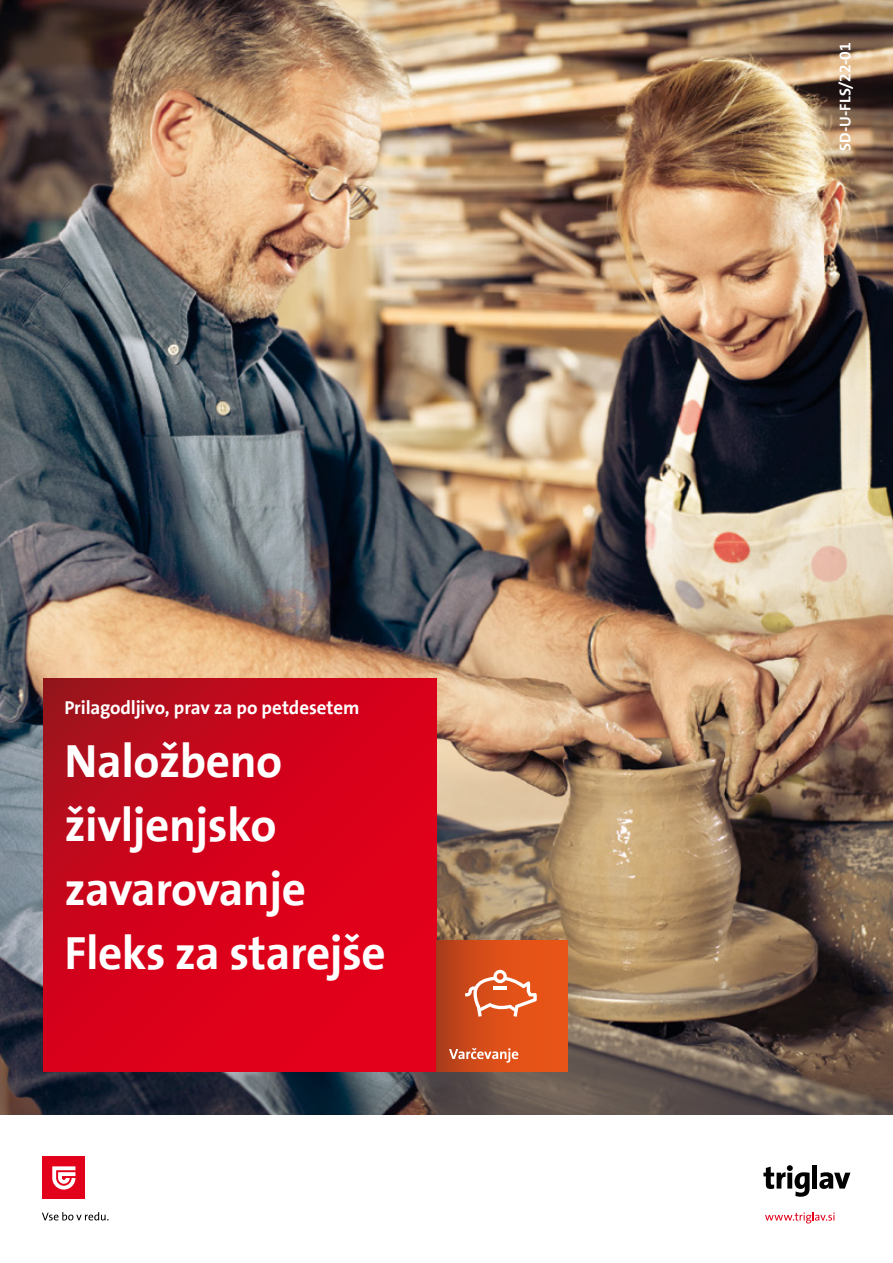
<style>
.page{position:relative;width:893px;height:1263px;background:#fff}
.page>*{position:absolute;margin:0;border:0;box-sizing:border-box;transform-origin:0 0}
.t1{font:700 47.25px/63.8px "Triglav The Sans";letter-spacing:-.01em;color:#fff}
.t2{font:700 18.9px "Triglav The Sans";letter-spacing:-.01em;color:#fff}
.t3{font:700 15.75px "Triglav The Sans";letter-spacing:-.01em;color:#fff}
</style>
<div class="page">
<img style="left:0;top:0;width:893px;height:1114px">
<svg style="left:765px;top:1212px;width:70px;height:11px"></svg>
<svg style="left:763px;top:1165px;width:47px;height:32px"></svg>
<div style="left:812px;top:1165px;width:5px;height:23px;background:#000"></div>
<svg style="left:819px;top:1172px;width:31px;height:17px"></svg>
<svg style="left:42px;top:1212px;width:67px;height:8px"></svg>
<div style="left:43px;top:1157px;width:42px;height:42px;background:#e2001a"></div>
<svg style="left:52px;top:1166px;width:23px;height:23px"></svg>
<svg style="left:43px;top:678px;width:394px;height:393px;background:#d2021a"></svg>
<svg style="left:437px;top:940px;width:130px;height:131px;background:#d54c18"></svg>
<svg style="left:449px;top:1048px;width:69px;height:15px"></svg>
<svg style="left:465px;top:970px;width:72px;height:47px"></svg>
<p class="t2" style="left:65px;top:696px;width:296px">Prilagodljivo, prav za po petdesetem</p>
<p class="t1" style="left:65px;top:730px;width:323px">Naložbeno življenjsko zavarovanje<br>Fleks za starejše</p>
<p class="t3" style="left:836px;top:151px;width:110px;rotate:-90deg">SD-U-FLS/22-01</p>
</div>
